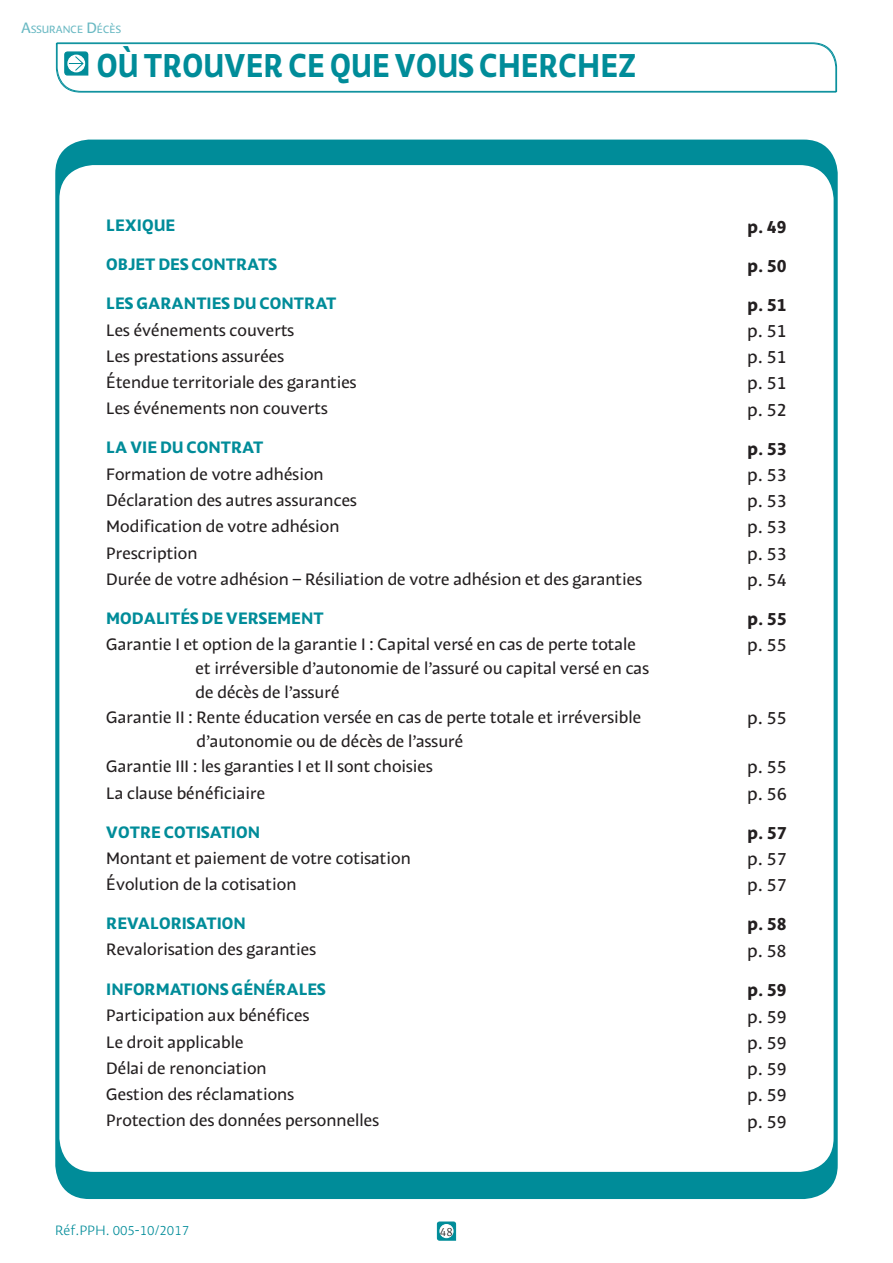
<style>
.page{position:relative;width:893px;height:1263px;background:#fff}
.page>*{position:absolute;margin:0;border:0;box-sizing:border-box;transform-origin:0 0}
.t1{font:33px "MAAF Bold";color:#008c99;scale:.9 1}
.t2{font:18px "MAAF";color:#231f20}
.t3{font:18px "MAAF Bold";color:#231f20}
.t4{font:16.5px/24px "MAAF";color:#231f20}
.t5{font:16.5px "MAAF Bold";color:#008c99}
.t6{font:13.5px "MAAF Light";color:#008c99}
.t7{font:12px "MAAF Light";color:#231f20}
.t8{font:10.5px "MAAF";color:#6ab9c3}
.s1{font-size:15px}
</style>
<div class="page">
<svg style="left:436px;top:1221px;width:21px;height:20px"></svg>
<div style="left:440px;top:1224px;width:13px;height:14px;background:#fff;border-radius:50%"></div>
<div style="left:439px;top:1224px;width:15px;height:14px;border:1px solid #fff;border-radius:50%"></div>
<svg style="left:56px;top:42px;width:781px;height:51px"></svg>
<div style="left:55px;top:140px;width:783px;height:1059px;background:#008c99;border-radius:34px"></div>
<div style="left:59px;top:165px;width:775px;height:1007px;background:#fff;border-radius:34px"></div>
<p class="t8" style="left:21px;top:25px;width:101px"><span class="s1">A</span>SSURANCE <span class="s1">D</span>ÉCÈS</p>
<h1 class="t1" style="left:97px;top:53px;width:601px">OÙ TROUVER CE QUE VOUS CHERCHEZ</h1>
<p class="t5" style="left:106px;top:220px;width:70px">LEXIQUE</p>
<p class="t3" style="left:748px;top:220px;width:41px">p. 49</p>
<p class="t5" style="left:106px;top:259px;width:172px">OBJET DES CONTRATS</p>
<p class="t3" style="left:748px;top:259px;width:41px">p. 50</p>
<p class="t5" style="left:106px;top:298px;width:232px">LES GARANTIES DU CONTRAT</p>
<p class="t3" style="left:748px;top:298px;width:41px">p. 51</p>
<p class="t4" style="left:106px;top:320px;width:189px">Les événements couverts</p>
<p class="t2" style="left:747px;top:324px;width:41px">p. 51</p>
<p class="t4" style="left:106px;top:346px;width:180px">Les prestations assurées</p>
<p class="t2" style="left:747px;top:350px;width:41px">p. 51</p>
<p class="t4" style="left:106px;top:372px;width:252px">Étendue territoriale des garanties</p>
<p class="t2" style="left:747px;top:376px;width:41px">p. 51</p>
<p class="t4" style="left:106px;top:399px;width:223px">Les événements non couverts</p>
<p class="t2" style="left:747px;top:403px;width:41px">p. 52</p>
<p class="t5" style="left:106px;top:442px;width:159px">LA VIE DU CONTRAT</p>
<p class="t3" style="left:748px;top:442px;width:41px">p. 53</p>
<p class="t4" style="left:106px;top:464px;width:219px">Formation de votre adhésion</p>
<p class="t2" style="left:747px;top:468px;width:41px">p. 53</p>
<p class="t4" style="left:106px;top:490px;width:252px">Déclaration des autres assurances</p>
<p class="t2" style="left:747px;top:494px;width:41px">p. 53</p>
<p class="t4" style="left:106px;top:516px;width:235px">Modification de votre adhésion</p>
<p class="t2" style="left:747px;top:520px;width:41px">p. 53</p>
<p class="t4" style="left:106px;top:543px;width:93px">Prescription</p>
<p class="t2" style="left:747px;top:547px;width:41px">p. 53</p>
<p class="t4" style="left:106px;top:569px;width:537px">Durée de votre adhésion – Résiliation de votre adhésion et des garanties</p>
<p class="t2" style="left:747px;top:573px;width:41px">p. 54</p>
<p class="t5" style="left:106px;top:612px;width:219px">MODALITÉS DE VERSEMENT</p>
<p class="t3" style="left:748px;top:612px;width:41px">p. 55</p>
<p class="t4" style="left:196px;top:634px;width:455px;text-indent:-89px">Garantie I et option de la garantie I : Capital versé en cas de perte totale et irréversible d’autonomie de l’assuré ou capital versé en cas de décès de l’assuré</p>
<p class="t2" style="left:747px;top:638px;width:41px">p. 55</p>
<p class="t4" style="left:197px;top:707px;width:446px;text-indent:-90px">Garantie II : Rente éducation versée en cas de perte totale et irréversible d’autonomie ou de décès de l’assuré</p>
<p class="t2" style="left:747px;top:711px;width:41px">p. 55</p>
<p class="t4" style="left:106px;top:756px;width:328px">Garantie III : les garanties I et II sont choisies</p>
<p class="t2" style="left:747px;top:761px;width:41px">p. 55</p>
<p class="t4" style="left:106px;top:783px;width:161px">La clause bénéficiaire</p>
<p class="t2" style="left:747px;top:787px;width:41px">p. 56</p>
<p class="t5" style="left:106px;top:826px;width:155px">VOTRE COTISATION</p>
<p class="t3" style="left:748px;top:826px;width:41px">p. 57</p>
<p class="t4" style="left:106px;top:848px;width:306px">Montant et paiement de votre cotisation</p>
<p class="t2" style="left:747px;top:852px;width:41px">p. 57</p>
<p class="t4" style="left:106px;top:874px;width:192px">Évolution de la cotisation</p>
<p class="t2" style="left:747px;top:878px;width:41px">p. 57</p>
<p class="t5" style="left:106px;top:917px;width:141px">REVALORISATION</p>
<p class="t3" style="left:748px;top:917px;width:41px">p. 58</p>
<p class="t4" style="left:106px;top:939px;width:211px">Revalorisation des garanties</p>
<p class="t2" style="left:747px;top:944px;width:41px">p. 58</p>
<p class="t5" style="left:106px;top:983px;width:221px">INFORMATIONS GÉNÉRALES</p>
<p class="t3" style="left:748px;top:983px;width:41px">p. 59</p>
<p class="t4" style="left:106px;top:1005px;width:205px">Participation aux bénéfices</p>
<p class="t2" style="left:747px;top:1010px;width:41px">p. 59</p>
<p class="t4" style="left:106px;top:1032px;width:139px">Le droit applicable</p>
<p class="t2" style="left:747px;top:1036px;width:41px">p. 59</p>
<p class="t4" style="left:106px;top:1058px;width:162px">Délai de renonciation</p>
<p class="t2" style="left:747px;top:1062px;width:41px">p. 59</p>
<p class="t4" style="left:106px;top:1084px;width:189px">Gestion des réclamations</p>
<p class="t2" style="left:747px;top:1088px;width:41px">p. 59</p>
<p class="t4" style="left:106px;top:1110px;width:274px">Protection des données personnelles</p>
<p class="t2" style="left:747px;top:1115px;width:41px">p. 59</p>
<p class="t6" style="left:55px;top:1225px;width:135px">Réf.PPH. 005-10/2017</p>
<p class="t7" style="left:440px;top:1227px;width:15px">48</p>
</div>
